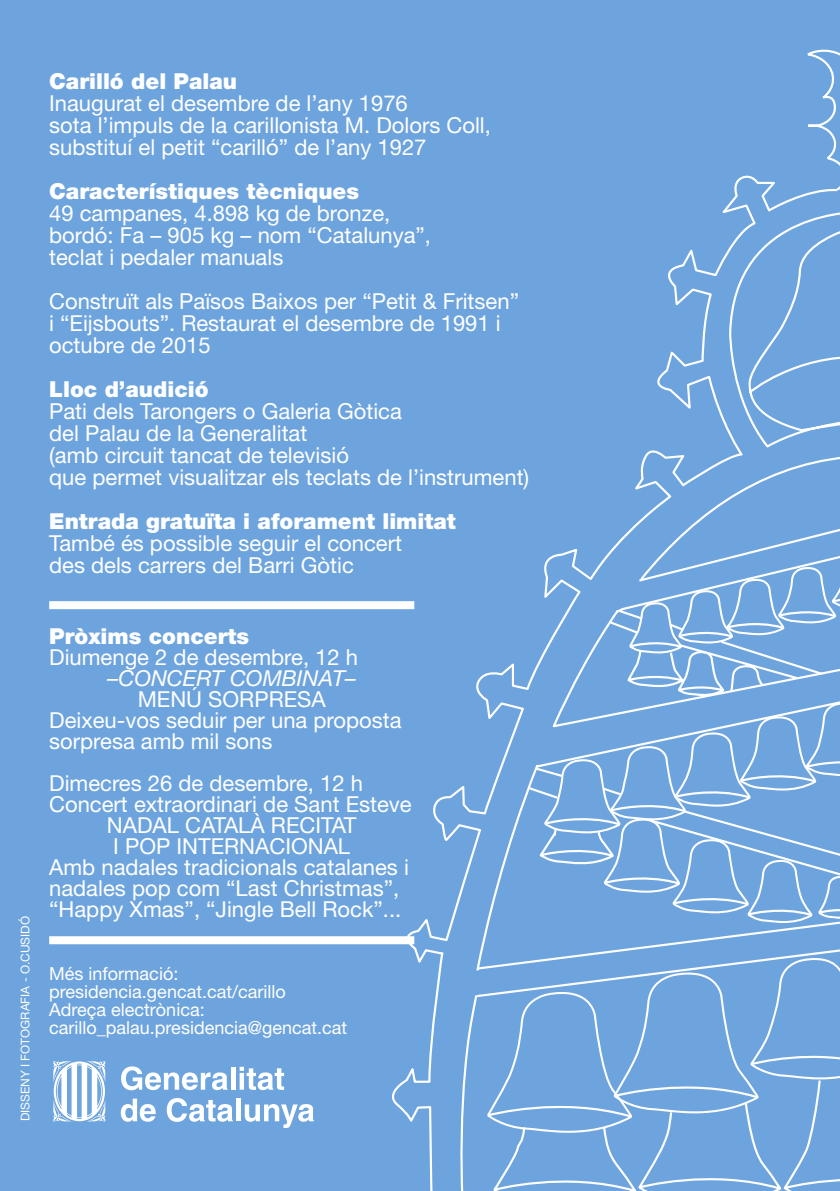
<style>
.page{position:relative;width:840px;height:1191px;background:#fff}
.page>*{position:absolute;margin:0;border:0;box-sizing:border-box;transform-origin:0 0}
.t1{font:22px/21px "Helvetica Neue";color:#fff}
.t2{font:900 22px "Helvetica Neue";color:#fff}
.t3{font:italic 22px "Helvetica Neue";color:#fff}
.t4{font:18px "Helvetica Neue";color:#fff}
.t5{font:12px "Helvetica Neue";color:#fff}
</style>
<div class="page">
<div style="left:0;top:0;width:839px;height:1191px;background:#6ea4dd"></div>
<svg style="left:121px;top:1066px;width:106px;height:24px"></svg>
<hr style="left:231px;top:1067px;width:4px;height:22px;background:#fff">
<svg style="left:239px;top:1066px;width:45px;height:24px"></svg>
<svg style="left:121px;top:1098px;width:35px;height:23px"></svg>
<svg style="left:167px;top:1098px;width:66px;height:23px"></svg>
<hr style="left:236px;top:1098px;width:4px;height:23px;background:#fff">
<svg style="left:245px;top:1104px;width:69px;height:24px"></svg>
<svg style="left:53px;top:1061px;width:52px;height:61px"></svg>
<div style="left:49px;top:601px;width:365px;height:8px;background:#fff"></div>
<div style="left:49px;top:936px;width:365px;height:8px;background:#fff"></div>
<svg style="left:384px;top:175px;width:455px;height:1016px"></svg>
<p class="t2" style="left:49px;top:68px;width:189px">Carilló del Palau</p>
<p class="t1" style="left:49px;top:92px;width:360px">Inaugurat el desembre de l’any 1976</p>
<p class="t1" style="left:49px;top:114px;width:443px">sota l’impuls de la carillonista M. Dolors Coll,</p>
<p class="t1" style="left:49px;top:136px;width:378px">substituí el petit “carilló” de l’any 1927</p>
<p class="t2" style="left:49px;top:178px;width:311px">Característiques tècniques</p>
<p class="t1" style="left:49px;top:202px;width:342px">49 campanes, 4.898 kg de bronze,</p>
<p class="t1" style="left:49px;top:224px;width:383px">bordó: Fa – 905 kg – nom “Catalunya”,</p>
<p class="t1" style="left:49px;top:246px;width:235px">teclat i pedaler manuals</p>
<p class="t1" style="left:49px;top:290px;width:471px">Construït als Països Baixos per “Petit &amp; Fritsen”</p>
<p class="t1" style="left:49px;top:312px;width:453px;line-height:22px">i “Eijsbouts”. Restaurat el desembre de 1991 i octubre de 2015</p>
<p class="t2" style="left:49px;top:376px;width:161px">Lloc d’audició</p>
<p class="t1" style="left:49px;top:400px;width:354px">Pati dels Tarongers o Galeria Gòtica</p>
<p class="t1" style="left:49px;top:422px;width:259px">del Palau de la Generalitat</p>
<p class="t1" style="left:49px;top:444px;width:301px">(amb circuit tancat de televisió</p>
<p class="t1" style="left:49px;top:466px;width:481px">que permet visualitzar els teclats de l’instrument)</p>
<p class="t2" style="left:49px;top:508px;width:408px">Entrada gratuïta i aforament limitat</p>
<p class="t1" style="left:49px;top:532px;width:354px">També és possible seguir el concert</p>
<p class="t1" style="left:49px;top:554px;width:306px">des dels carrers del Barri Gòtic</p>
<p class="t5" style="left:18px;top:1121px;width:207px;rotate:-90deg">DISSENY I FOTOGRAFIA - O.CUSIDÓ</p>
<p class="t2" style="left:49px;top:623px;width:201px">Pròxims concerts</p>
<p class="t1" style="left:49px;top:646px;width:310px">Diumenge 2 de desembre, 12 h</p>
<p class="t3" style="left:107px;top:665px;width:250px">–CONCERT COMBINAT–</p>
<p class="t1" style="left:138px;top:688px;width:189px">MENÚ SORPRESA</p>
<p class="t1" style="left:49px;top:709px;width:354px">Deixeu-vos seduir per una proposta sorpresa amb mil sons</p>
<p class="t1" style="left:49px;top:772px;width:315px">Dimecres 26 de desembre, 12 h</p>
<p class="t1" style="left:49px;top:793px;width:364px">Concert extraordinari de Sant Esteve</p>
<p class="t1" style="left:107px;top:814px;width:251px">NADAL CATALÀ RECITAT</p>
<p class="t1" style="left:113px;top:835px;width:238px">I POP INTERNACIONAL</p>
<p class="t1" style="left:49px;top:856px;width:361px">Amb nadales tradicionals catalanes i nadales pop com “Last Christmas”,</p>
<p class="t1" style="left:49px;top:898px;width:353px">“Happy Xmas”, “Jingle Bell Rock”...</p>
<p class="t4" style="left:49px;top:962px;width:131px">Més informació:</p>
<p class="t4" style="left:49px;top:980px;width:238px">presidencia.gencat.cat/carillo</p>
<p class="t4" style="left:49px;top:998px;width:157px">Adreça electrònica:</p>
<p class="t4" style="left:49px;top:1016px;width:299px">carillo_palau.presidencia@gencat.cat</p>
</div>
